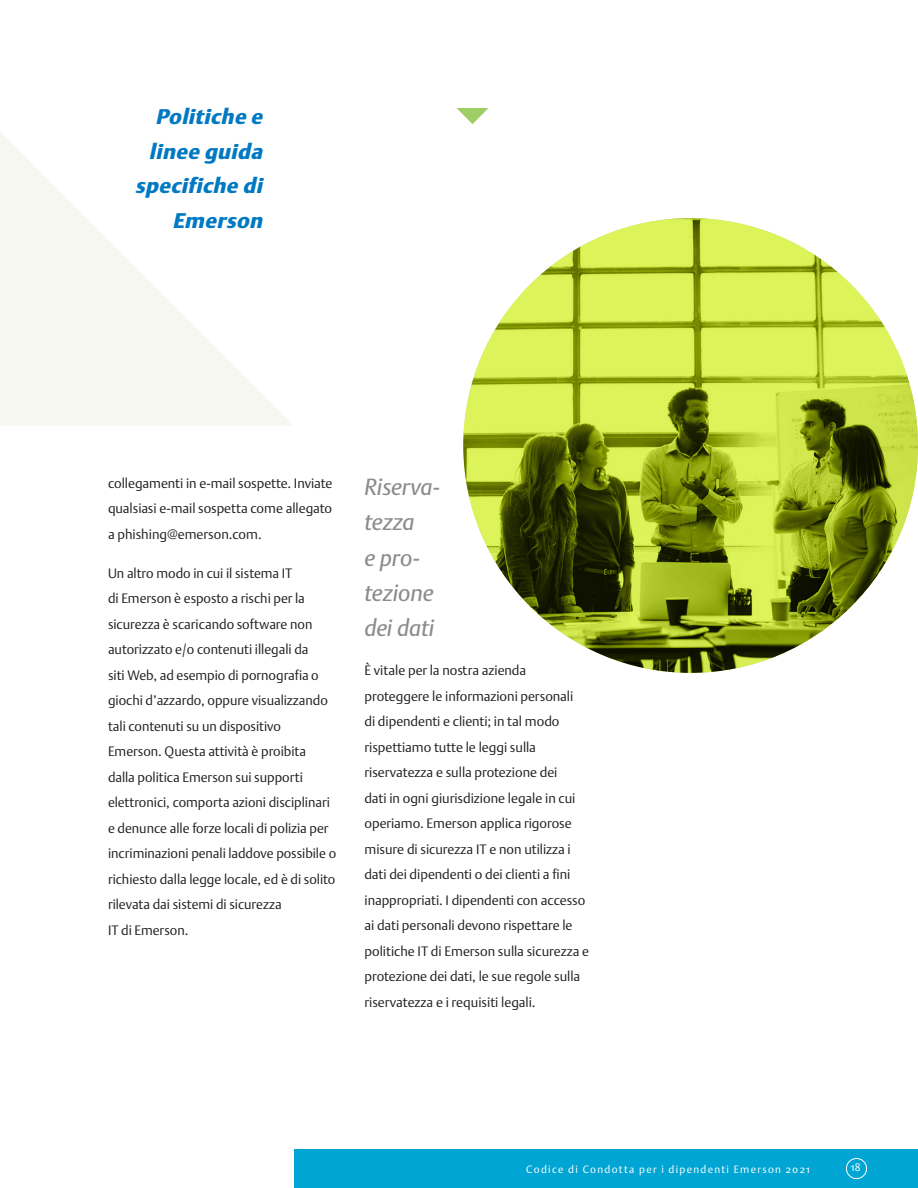
<style>
.page{position:relative;width:918px;height:1188px;background:#fff}
.page>*{position:absolute;margin:0;border:0;box-sizing:border-box;transform-origin:0 0}
.t1{font:italic 23.1px/35.2px "DTL Argo ST";letter-spacing:-.005em;color:#8a8c8f}
.t2{font:italic 900 21px/34.5px "DTL Argo ST";color:#0079c2;text-align:right}
.t3{font:300 13.5px/25.5px "DTL Argo ST";color:#231f20}
.t4{font:300 10.8px "DTL Argo ST";color:#fff}
.t5{font:300 10.5px "DTL Argo ST";letter-spacing:.125em;color:#fff}
</style>
<div class="page">
<svg style="left:457px;top:108px;width:31px;height:16px"></svg>
<div style="left:294px;top:1149px;width:624px;height:39px;background:#00a5d3"></div>
<div style="left:846px;top:1158px;width:21px;height:21px;border:1px solid #fff;border-radius:50%"></div>
<svg style="left:463px;top:218px;width:455px;height:455px;background:#9caf30"></svg>
<div style="left:0;top:0;width:294px;height:426px;background:linear-gradient(to right,#f9f9f5,#fff)"></div>
<h2 class="t2" style="left:135px;top:99px;width:134px">Politiche e linee guida specifiche di<br>Emerson</h2>
<p class="t3" style="left:108px;top:470px;width:226px;text-align:justify">collegamenti in e-mail sospette. Inviate qualsiasi e-mail sospetta come allegato a phishing@emerson.com.</p>
<p class="t3" style="left:108px;top:560px;width:230px">Un altro modo in cui il sistema IT<br>di Emerson è esposto a rischi per la sicurezza è scaricando software non autorizzato e/o contenuti illegali da<br>siti Web, ad esempio di pornografia o giochi d’azzardo, oppure visualizzando tali contenuti su un dispositivo Emerson. Questa attività è proibita dalla politica Emerson sui supporti elettronici, comporta azioni disciplinari e denunce alle forze locali di polizia per incriminazioni penali laddove possibile o richiesto dalla legge locale, ed è di solito rilevata dai sistemi di sicurezza<br>IT di Emerson.</p>
<h1 class="t1" style="left:364px;top:469px;width:76px">Riserva&shy;tezza<br>e pro&shy;tezione dei dati</h1>
<p class="t3" style="left:364px;top:658px;width:226px">È vitale per la nostra azienda proteggere le informazioni personali<br>di dipendenti e clienti; in tal modo rispettiamo tutte le leggi sulla riservatezza e sulla protezione dei<br>dati in ogni giurisdizione legale in cui operiamo. Emerson applica rigorose misure di sicurezza IT e non utilizza i dati dei dipendenti o dei clienti a fini inappropriati. I dipendenti con accesso ai dati personali devono rispettare le politiche IT di Emerson sulla sicurezza e protezione dei dati, le sue regole sulla riservatezza e i requisiti legali.</p>
<p class="t5" style="left:526px;top:1163px;width:285px">Codice di Condotta per i dipendenti Emerson 2021</p>
<p class="t4" style="left:851px;top:1161px;width:11px">18</p>
</div>
